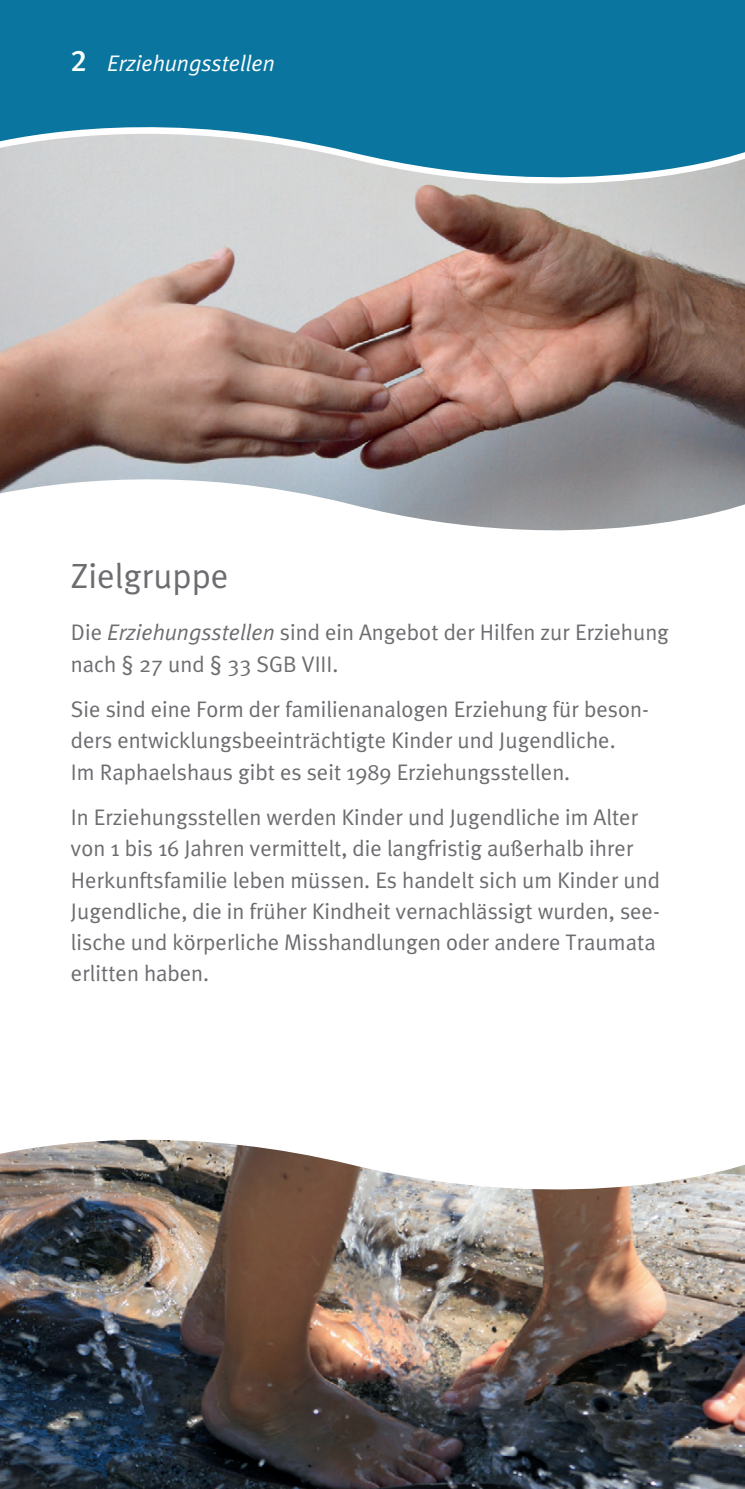
<style>
.page{position:relative;width:745px;height:1489px;background:#fff}
.page>*{position:absolute;margin:0;border:0;box-sizing:border-box;transform-origin:0 0}
.t1{font:35px "Meta Plus Normal";color:#6c6d70}
.t2{font:22.5px/31.2px "Meta Plus Normal";color:#6c6d70}
.t3{font:italic 22.5px "Meta Plus Normal";color:#fff}
.s1{font-family:"Meta Plus Medium Caps";font-style:normal;font-size:30px}
.s2{font-style:italic}
</style>
<div class="page">
<img style="left:0;top:209px;width:744px;height:322px">
<svg style="left:0;top:0;width:744px;height:209px;background:#408fac"></svg>
<img style="left:0;top:1139px;width:744px;height:349px">
<p class="t3" style="left:71px;top:50px;width:205px"><span class="s1">2</span> Erziehungsstellen</p>
<h1 class="t1" style="left:71px;top:555px;width:159px">Zielgruppe</h1>
<p class="t2" style="left:71px;top:616px;width:599px">Die <span class="s2">Erziehungsstellen</span> sind ein Angebot der Hilfen zur Erziehung nach § 27 und § 33 SGB VIII.</p>
<p class="t2" style="left:71px;top:693px;width:579px">Sie sind eine Form der familienanalogen Erziehung für beson&shy;ders entwicklungsbeeinträchtigte Kinder und Jugendliche.<br>Im Raphaelshaus gibt es seit 1989 Erziehungsstellen.</p>
<p class="t2" style="left:71px;top:801px;width:590px">In Erziehungsstellen werden Kinder und Jugendliche im Alter von 1 bis 16 Jahren vermittelt, die langfristig außerhalb ihrer Herkunftsfamilie leben müssen. Es handelt sich um Kinder und Jugendliche, die in früher Kindheit vernachlässigt wurden, see&shy;lische und körperliche Misshandlungen oder andere Traumata erlitten haben.</p>
</div>
